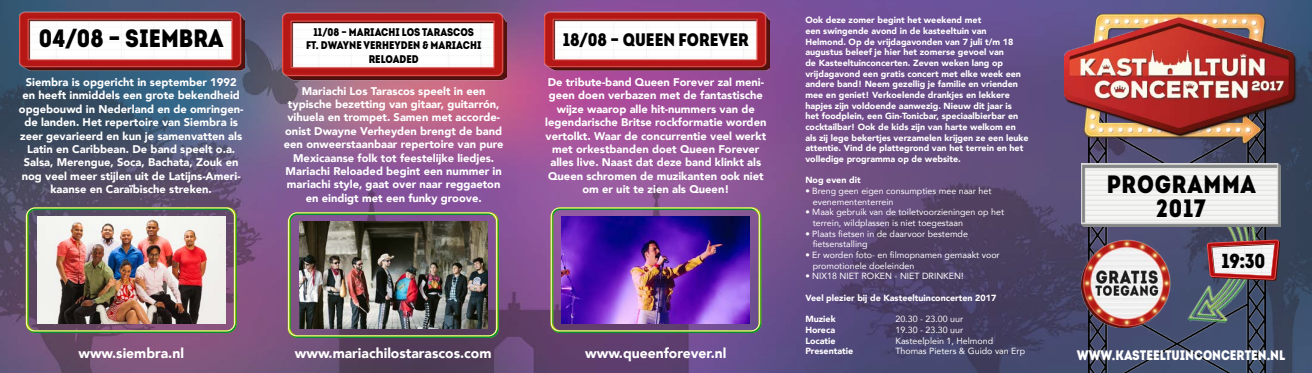
<style>
.page{position:relative;width:1312px;height:373px;background:#fff}
.page>*{position:absolute;margin:0;border:0;box-sizing:border-box;transform-origin:0 0}
.t1{font:25px/23.6px "Intro Cond Black Free";letter-spacing:.03em;color:#000;text-align:center}
.t2{font:25px "Intro Cond Black Free";color:#000}
.t3{font:20.25px "Intro Cond Black Free";color:#000}
.t4{font:18px "Intro Cond Black Free";color:#000}
.t5{font:900 13.88px "Avenir";color:#fff}
.t6{font:13.75px "Intro Cond Black Free";color:#fff}
.t7{font:900 11.12px/13.4px "Avenir";color:#fff;text-align:center}
.t8{font:11.12px/13.4px "Intro Cond Black Free";color:#000;text-align:center}
.t9{font:900 8.88px/10.6px "Avenir";color:#fff}
.t10{font:8.88px/10.6px "Avenir";color:#fff}
.s1{font-family:"Baron Neue";font-weight:900;font-size:25.25px}
</style>
<div class="page">
<img style="left:0;top:0;width:1311px;height:372px">
<img style="left:1088px;top:145px;width:177px;height:227px">
<img style="left:1064px;top:12px;width:233px;height:133px">
<img style="left:1081px;top:238px;width:78px;height:89px">
<img style="left:1159px;top:188px;width:131px;height:149px">
<img style="left:1081px;top:163px;width:198px;height:63px">
<img style="left:20px;top:7px;width:224px;height:66px">
<img style="left:544px;top:7px;width:225px;height:66px">
<img style="left:282px;top:7px;width:225px;height:76px">
<svg style="left:27px;top:210px;width:210px;height:122px;background:#756767"></svg>
<svg style="left:551px;top:210px;width:210px;height:122px;background:#836686"></svg>
<svg style="left:289px;top:215px;width:209px;height:122px;background:#796273"></svg>
<img style="left:37px;top:216px;width:188px;height:107px">
<img style="left:561px;top:216px;width:188px;height:107px">
<img style="left:299px;top:221px;width:188px;height:106px">
<svg style="left:1206px;top:239px;width:73px;height:41px"></svg>
<p class="t8" style="left:306px;top:25px;width:177px">11⁄08 − MARIACHI LOS TARASCOS<br>FT. DWAYNE VERHEYDEN &amp; MARIACHI<br>RELOADED</p>
<h1 class="t2" style="left:39px;top:21px;width:186px">04⁄08 − SIEMBRA</h1>
<h3 class="t4" style="left:562px;top:27px;width:187px">18⁄08 − QUEEN FOREVER</h3>
<p class="t7" style="left:19px;top:75px;width:226px">Siembra is opgericht in september 1992 en heeft inmiddels een grote bekendheid opgebouwd in Nederland en de omringen&shy;de landen. Het repertoire van Siembra is zeer gevarieerd en kun je samenvatten als Latin en Caribbean. De band speelt o.a.<br>Salsa, Merengue, Soca, Bachata, Zouk en nog veel meer stijlen uit de Latijns-Ameri&shy;kaanse en Caraïbische streken.</p>
<p class="t7" style="left:545px;top:75px;width:222px">De tribute-band Queen Forever zal meni&shy;geen doen verbazen met de fantastische wijze waarop alle hit-nummers van de legendarische Britse rockformatie worden vertolkt. Waar de concurrentie veel werkt met orkestbanden doet Queen Forever alles live. Naast dat deze band klinkt als Queen schromen de muzikanten ook niet om er uit te zien als Queen!</p>
<p class="t7" style="left:284px;top:84px;width:221px">Mariachi Los Tarascos speelt in een typische bezetting van gitaar, guitarrón, vihuela en trompet. Samen met accorde&shy;onist Dwayne Verheyden brengt de band een onweerstaanbaar repertoire van pure Mexicaanse folk tot feestelijke liedjes.<br>Mariachi Reloaded begint een nummer in mariachi style, gaat over naar reggaeton en eindigt met een funky groove.</p>
<p class="t5" style="left:78px;top:340px;width:107px">www.siembra.nl</p>
<p class="t5" style="left:295px;top:340px;width:198px">www.mariachilostarascos.com</p>
<p class="t5" style="left:585px;top:340px;width:143px">www.queenforever.nl</p>
<p class="t9" style="left:805px;top:15px;width:225px">Ook deze zomer begint het weekend met<br>een swingende avond in de kasteeltuin van Helmond. Op de vrijdagavonden van 7 juli t/m 18 augustus beleef je hier het zomerse gevoel van<br>de Kasteeltuinconcerten. Zeven weken lang op vrijdagavond een gratis concert met elke week een andere band! Neem gezellig je familie en vrienden mee en geniet! Verkoelende drankjes en lekkere hapjes zijn voldoende aanwezig. Nieuw dit jaar is<br>het foodplein, een Gin-Tonicbar, speciaalbierbar en cocktailbar! Ook de kids zijn van harte welkom en als zij lege bekertjes verzamelen krijgen ze een leuke attentie. Vind de plattegrond van het terrein en het volledige programma op de website.</p>
<p class="t9" style="left:805px;top:174px;width:57px">Nog even dit</p>
<p class="t10" style="left:812px;top:185px;width:180px;text-indent:-7px">• Breng geen eigen consumpties mee naar het evenemententerrein</p>
<p class="t10" style="left:812px;top:206px;width:193px;text-indent:-7px">• Maak gebruik van de toiletvoorzieningen op het terrein, wildplassen is niet toegestaan</p>
<p class="t10" style="left:812px;top:227px;width:157px;text-indent:-7px">• Plaats fietsen in de daarvoor bestemde fietsenstalling</p>
<p class="t10" style="left:812px;top:249px;width:188px;text-indent:-7px">• Er worden foto- en filmopnamen gemaakt voor promotionele doeleinden</p>
<p class="t10" style="left:805px;top:270px;width:160px">• NIX18 NIET ROKEN - NIET DRINKEN!</p>
<p class="t9" style="left:805px;top:291px;width:192px">Veel plezier bij de Kasteeltuinconcerten 2017</p>
<p class="t9" style="left:805px;top:313px;width:32px">Muziek</p>
<p class="t10" style="left:895px;top:313px;width:69px">20.30 - 23.00 uur</p>
<p class="t9" style="left:805px;top:323px;width:31px">Horeca</p>
<p class="t10" style="left:895px;top:323px;width:69px">19.30 - 23.30 uur</p>
<p class="t9" style="left:805px;top:334px;width:32px">Locatie</p>
<p class="t10" style="left:895px;top:334px;width:99px">Kasteelplein 1, Helmond</p>
<p class="t9" style="left:805px;top:345px;width:49px">Presentatie</p>
<p class="t10" style="left:895px;top:345px;width:131px">Thomas Pieters &amp; Guido van Erp</p>
<h1 class="t1" style="left:1106px;top:171px;width:150px">PROGRAMMA<br>2017</h1>
<h2 class="t3" style="left:1221px;top:246px;width:45px">19<span class="s1">:</span>30</h2>
<p class="t6" style="left:1076px;top:345px;width:210px">WWW.KASTEELTUINCONCERTEN.NL</p>
</div>
